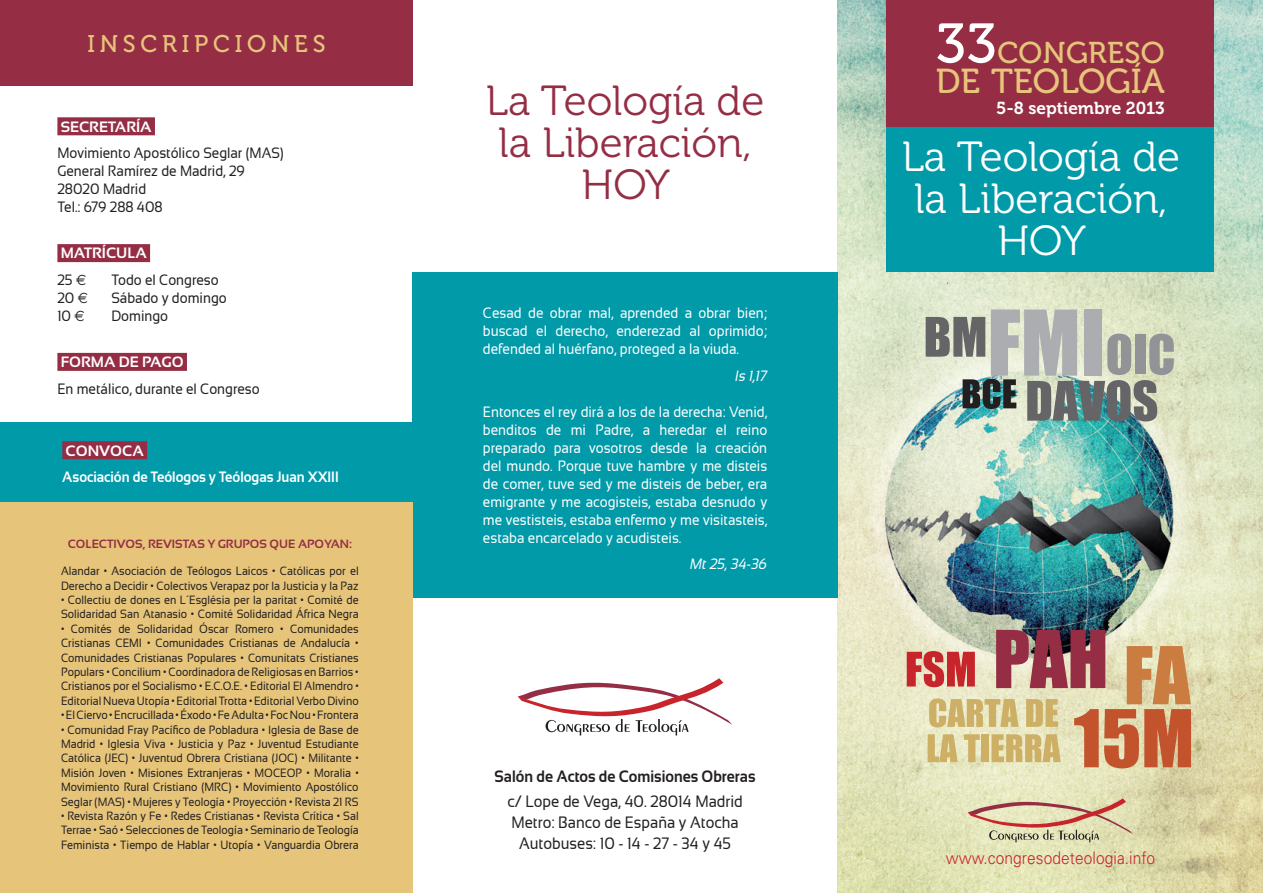
<style>
.page{position:relative;width:1263px;height:893px;background:#fff}
.page>*{position:absolute;margin:0;border:0;box-sizing:border-box;transform-origin:0 0}
.t1{font:42px "Museo 300";color:#fff}
.t2{font:42px "Museo 300";color:#952e45}
.t3{font:34.5px "Museo 500";color:#e6c57b}
.t4{font:30px "Museo 500";letter-spacing:.01em;color:#e6c57b}
.t5{font:24px "Museo 500";letter-spacing:.2em;color:#e6c57b}
.t6{font:300 17.25px "Univers";letter-spacing:.005em;color:#c8242b;scale:.9 1}
.t7{font:17.25px "Museo 700";color:#fff}
.Cita_1{font:16.5px "Sansation";color:#231f20;scale:.9 1}
.Cita_1-2{font:700 16.5px "Sansation";color:#231f20;scale:.9 1}
.Cita_1-3{font:15px/18px "Sansation";color:#fff;text-align:justify;scale:.9 1}
.t8{font:15px "Sansation";color:#231f20;scale:.9 1}
._1{font:700 15px "Sansation";color:#fff;scale:.9 1}
._1-2{font:700 15px "Sansation";color:#fff}
.Cita_2{font:italic 15px "Sansation";color:#fff;scale:.9 1}
.t9{font:12px/14.4px "Sansation";color:#231f20;text-align:justify;scale:.9 1}
._1-3{font:700 12px "Sansation";color:#952e45}
.s1{font-family:"Euro Sans"}
.s2{font-size:55.5px;color:#fff}
</style>
<div class="page">
<img style="left:838px;top:0;width:425px;height:893px">
<svg style="left:968px;top:798px;width:165px;height:44px"></svg>
<svg style="left:518px;top:678px;width:214px;height:57px"></svg>
<div style="left:887px;top:0;width:327px;height:128px;background:#952e45"></div>
<div style="left:0;top:0;width:413px;height:85px;background:#952e45"></div>
<div style="left:887px;top:128px;width:327px;height:144px;background:#009aa9"></div>
<svg style="left:926px;top:310px;width:248px;height:111px"></svg>
<svg style="left:907px;top:630px;width:284px;height:138px"></svg>
<div style="left:412px;top:272px;width:426px;height:325px;background:#009aa9"></div>
<div style="left:0;top:422px;width:412px;height:81px;background:#009aa9"></div>
<div style="left:0;top:503px;width:412px;height:390px;background:#e6c57b"></div>
<div style="left:57px;top:117px;width:98px;height:18px;background:#952e45"></div>
<div style="left:57px;top:244px;width:93px;height:18px;background:#952e45"></div>
<div style="left:57px;top:353px;width:130px;height:18px;background:#952e45"></div>
<div style="left:62px;top:441px;width:85px;height:18px;background:#952e45"></div>
<p class="t5" style="left:87px;top:31px;width:240px">INSCRIPCIONES</p>
<p class="_1-2" style="left:61px;top:118px;width:92px">SECRETARÍA</p>
<p class="t8" style="left:57px;top:144px;width:253px">Movimiento Apostólico Seglar (MAS)</p>
<p class="t8" style="left:57px;top:162px;width:210px">General Ramírez de Madrid, 29</p>
<p class="t8" style="left:57px;top:180px;width:100px">28020 Madrid</p>
<p class="t8" style="left:57px;top:198px;width:119px">Tel.: 679 288 408</p>
<p class="_1-2" style="left:61px;top:245px;width:88px">MATRÍCULA</p>
<p class="t8" style="left:57px;top:271px;width:33px">25 <span class="s1">E</span></p>
<p class="t8" style="left:111px;top:271px;width:121px">Todo el Congreso</p>
<p class="t8" style="left:57px;top:289px;width:35px">20 <span class="s1">E</span></p>
<p class="t8" style="left:111px;top:289px;width:130px">Sábado y domingo</p>
<p class="t8" style="left:57px;top:307px;width:32px">10 <span class="s1">E</span></p>
<p class="t8" style="left:111px;top:307px;width:65px">Domingo</p>
<p class="_1-2" style="left:61px;top:354px;width:124px">FORMA DE PAGO</p>
<p class="t8" style="left:57px;top:380px;width:226px">En metálico, durante el Congreso</p>
<p class="_1-2" style="left:66px;top:442px;width:80px">CONVOCA</p>
<p class="_1" style="left:62px;top:468px;width:309px">Asociación de Teólogos y Teólogas Juan XXIII</p>
<p class="_1-3" style="left:68px;top:537px;width:286px">COLECTIVOS, REVISTAS Y GRUPOS QUE APOYAN:</p>
<p class="t9" style="left:61px;top:564px;width:332px">Alandar • Asociación de Teólogos Laicos • Católicas por el<br>Derecho a Decidir • Colectivos Verapaz por la Justicia y la Paz</p>
<p class="t9" style="left:61px;top:593px;width:332px">• Collectiu de dones en L´Església per la paritat • Comité de<br>Solidaridad San Atanasio • Comité Solidaridad África Negra</p>
<p class="t9" style="left:61px;top:621px;width:332px">• Comités de Solidaridad Óscar Romero • Comunidades Cristianas CEMI • Comunidades Cristianas de Andalucía • Comunidades Cristianas Populares • Comunitats Cristianes Populars • Concilium • Coordinadora de Religiosas en Barrios • Cristianos por el Socialismo • E.C.O.E. • Editorial El Almendro • Editorial Nueva Utopía • Editorial Trotta • Editorial Verbo Divino</p>
<p class="t9" style="left:61px;top:708px;width:332px">• El Ciervo • Encrucillada • Éxodo • Fe Adulta • Foc Nou • Frontera</p>
<p class="t9" style="left:61px;top:722px;width:332px">• Comunidad Fray Pacífico de Pobladura • Iglesia de Base de Madrid • Iglesia Viva • Justicia y Paz • Juventud Estudiante Católica (JEC) • Juventud Obrera Cristiana (JOC) • Militante • Misión Joven • Misiones Extranjeras • MOCEOP • Moralia • Movimiento Rural Cristiano (MRC) • Movimiento Apostólico Seglar (MAS) • Mujeres y Teología • Proyección • Revista 21 RS</p>
<p class="t9" style="left:61px;top:809px;width:332px">• Revista Razón y Fe • Redes Cristianas • Revista Crítica • Sal Terrae • Saó • Selecciones de Teología • Seminario de Teología Feminista • Tiempo de Hablar • Utopía • Vanguardia Obrera</p>
<p class="t2" style="left:486px;top:78px;width:280px">La Teología de</p>
<p class="t2" style="left:498px;top:120px;width:255px">la Liberación,</p>
<p class="t2" style="left:582px;top:162px;width:90px">HOY</p>
<p class="Cita_1-3" style="left:483px;top:304px;width:317px">Cesad de obrar mal, aprended a obrar bien; buscad el derecho, enderezad al oprimido; defended al huérfano, proteged a la viuda.</p>
<p class="Cita_2" style="left:735px;top:367px;width:37px">Is 1,17</p>
<p class="Cita_1-3" style="left:483px;top:402px;width:317px">Entonces el rey dirá a los de la derecha: Venid, benditos de mi Padre, a heredar el reino preparado para vosotros desde la creación del mundo. Porque tuve hambre y me disteis de comer, tuve sed y me disteis de beber, era emigrante y me acogisteis, estaba desnudo y me vestisteis, estaba enfermo y me visitasteis, estaba encarcelado y acudisteis.</p>
<p class="Cita_2" style="left:690px;top:555px;width:87px">Mt 25, 34-36</p>
<p class="Cita_1-2" style="left:495px;top:767px;width:291px">Salón de Actos de Comisiones Obreras</p>
<p class="Cita_1" style="left:507px;top:792px;width:263px">c/ Lope de Vega, 40. 28014 Madrid</p>
<p class="Cita_1" style="left:511px;top:813px;width:254px">Metro: Banco de España y Atocha</p>
<p class="Cita_1" style="left:519px;top:834px;width:237px">Autobuses: 10 - 14 - 27 - 34 y 45</p>
<p class="t4" style="left:936px;top:36px;width:230px"><span class="s2">33</span>CONGRESO</p>
<p class="t3" style="left:936px;top:62px;width:230px">DE TEOLOGÍA</p>
<p class="t7" style="left:996px;top:98px;width:170px">5-8 septiembre 2013</p>
<p class="t1" style="left:902px;top:134px;width:280px">La Teología de</p>
<p class="t1" style="left:914px;top:176px;width:255px">la Liberación,</p>
<p class="t1" style="left:997px;top:218px;width:90px">HOY</p>
<p class="t6" style="left:946px;top:848px;width:234px">www.congresodeteologia.info</p>
</div>
